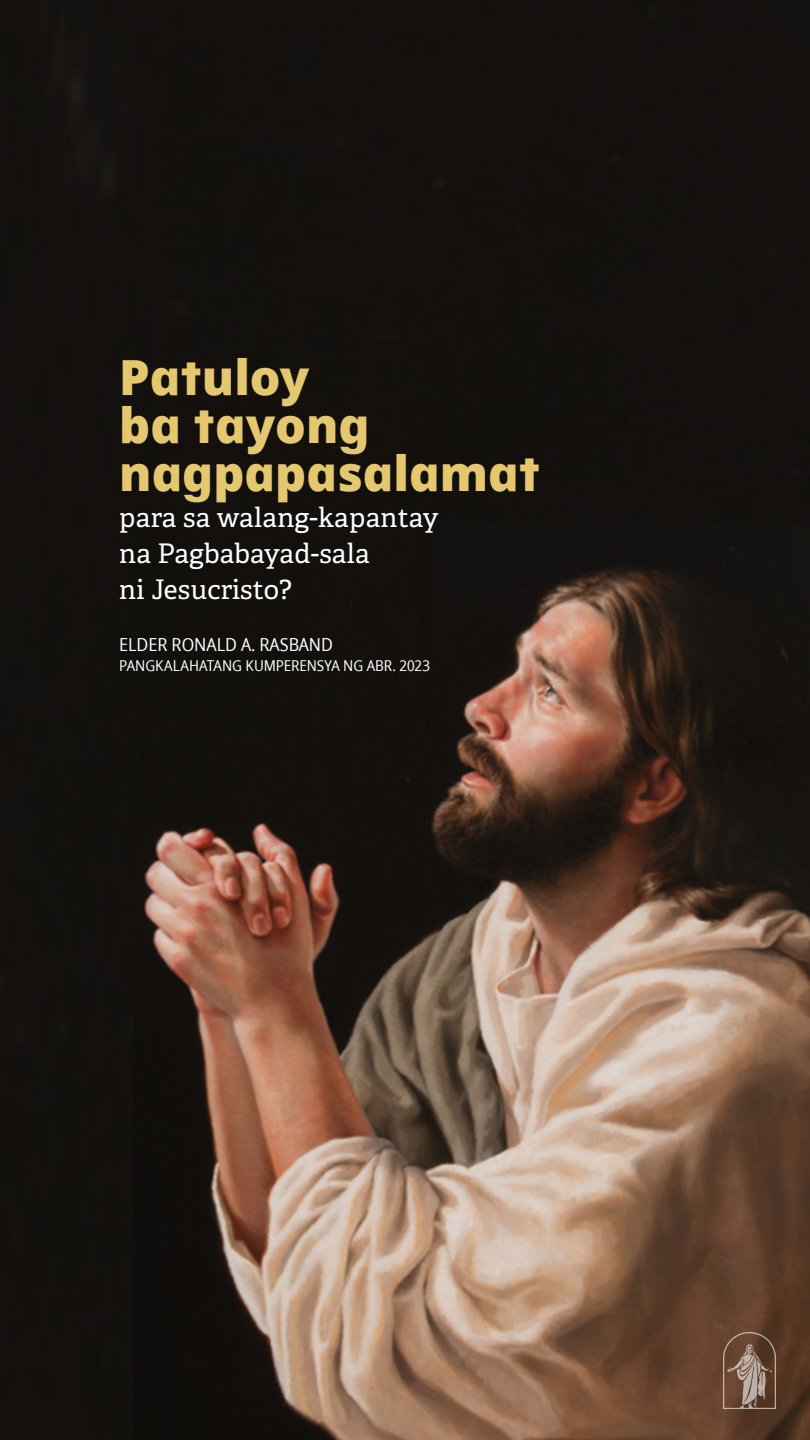
<style>
.page{position:relative;width:810px;height:1440px;background:#fff}
.page>*{position:absolute;margin:0;border:0;box-sizing:border-box;transform-origin:0 0}
.Pull_Quote_Rasband{font:800 48.45px/48.1px "Dots Solidlds Lat";color:#e4c76f}
.Pull_Quote_Rasband-2{font:27px/36.1px "Helam Slablds Lat";letter-spacing:.005em;color:#fff}
.Side_QT_Citation_Ras{font:18px "Dots Solid Condlds Lat";color:#fff}
.Side_QT_Citation_Ras-2{font:15px "Dots Solid Condlds Lat";letter-spacing:-.005em;color:#fff}
</style>
<div class="page">
<img style="left:0;top:0;width:810px;height:1440px">
<img style="left:724px;top:1333px;width:51px;height:75px">
<p class="Pull_Quote_Rasband" style="left:119px;top:354px;width:423px">Patuloy<br>ba tayong nagpapasalamat</p>
<p class="Pull_Quote_Rasband-2" style="left:119px;top:499px;width:321px">para sa walang-kapantay na Pagbabayad-sala<br>ni Jesucristo?</p>
<p class="Side_QT_Citation_Ras" style="left:119px;top:631px;width:215px">ELDER RONALD A. RASBAND</p>
<p class="Side_QT_Citation_Ras-2" style="left:119px;top:655px;width:312px">PANGKALAHATANG KUMPERENSYA NG ABR. 2023</p>
</div>
